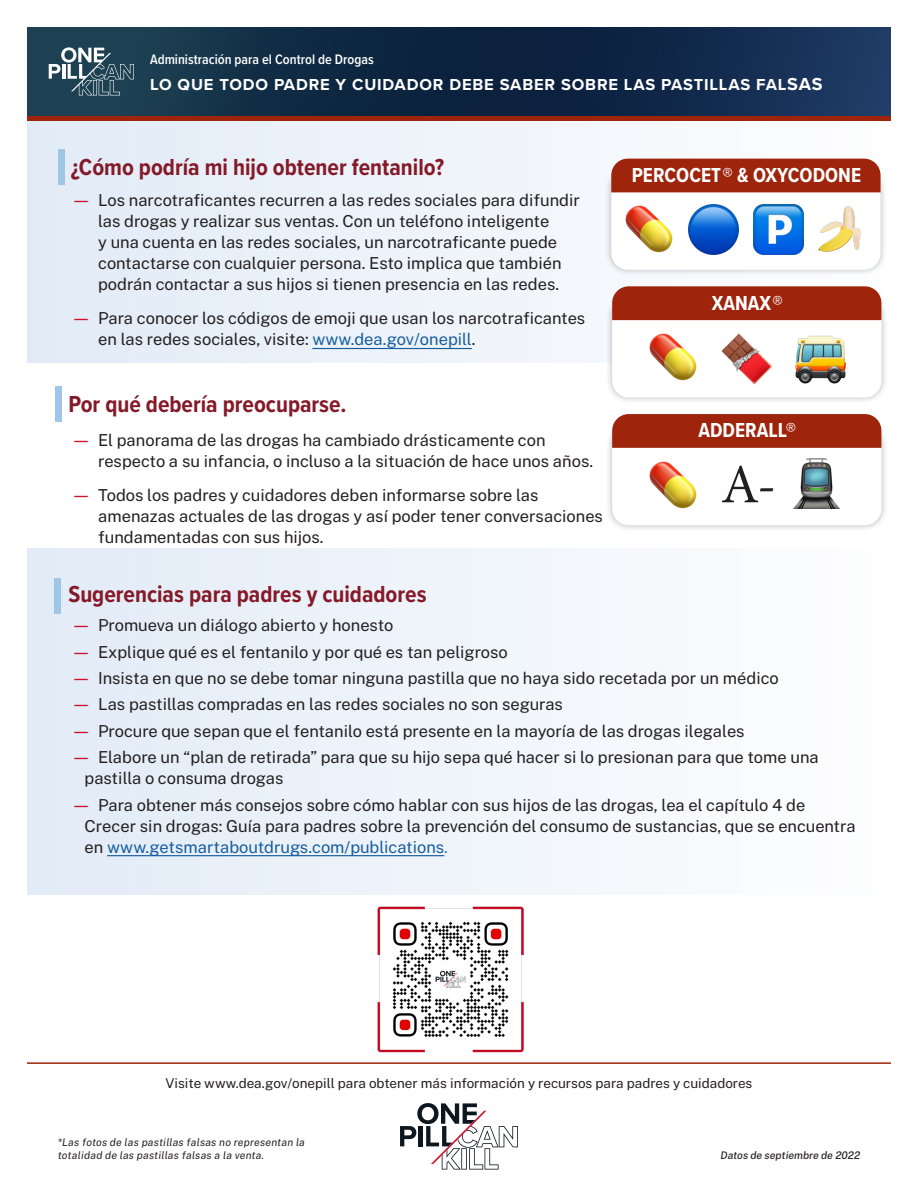
<style>
.page{position:relative;width:918px;height:1188px;background:#fff}
.page>*{position:absolute;margin:0;border:0;box-sizing:border-box;transform-origin:0 0}
.t1{font:55.35px "Minion Pro";color:#231f20}
.Paragraph_Header{font:700 24px "Proxima Nova Cond";color:#851928}
.Paragraph_Header-2{font:700 21px "Proxima Nova Cond";color:#fff}
.t2{font:16.5px/21px "Public Sans";color:#231f20}
.t3{font:700 16.5px "Proxima Nova";letter-spacing:.05em;color:#fff}
.t4{font:600 14.25px "Proxima Nova Cond";color:#fff}
.t5{font:13.5px "Public Sans";color:#231f20}
.t6{font:italic 10.5px/13.5px "Public Sans";letter-spacing:.015em;color:#231f20}
.t7{font:italic 500 10.5px "Public Sans";color:#231f20}
.s1{font-size:18px}
.s2{font-size:18px;color:#d30d2b}
.s3{color:#175d9e}
.s4{color:#3d71c5}
</style>
<div class="page">
<div style="left:27px;top:549px;width:864px;height:345px;background:linear-gradient(to right,#e2ebf7,#fefefe)"></div>
<div style="left:27px;top:120px;width:864px;height:243px;background:#ecf2f9"></div>
<img style="left:27px;top:27px;width:864px;height:89px">
<hr style="left:312px;top:348px;width:160px;height:1px;background:#175d9e">
<div style="left:58px;top:149px;width:6px;height:36px;background:#9fc5e9"></div>
<div style="left:605px;top:166px;width:282px;height:111px;background:#231f20;opacity:.29"></div>
<div style="left:611px;top:173px;width:270px;height:97px;background:#fff;border-radius:17px"></div>
<img style="left:753px;top:205px;width:50px;height:50px">
<img style="left:689px;top:205px;width:50px;height:50px">
<img style="left:625px;top:205px;width:48px;height:48px">
<img style="left:818px;top:206px;width:43px;height:46px">
<div style="left:611px;top:159px;width:270px;height:33px;background:#9e240c"></div>
<div style="left:606px;top:294px;width:282px;height:110px;background:#231f20;opacity:.29"></div>
<div style="left:612px;top:300px;width:269px;height:98px;background:#fff;border-radius:17px"></div>
<img style="left:649px;top:333px;width:48px;height:48px">
<div style="left:612px;top:286px;width:269px;height:34px;background:#9e240c"></div>
<img style="left:721px;top:334px;width:51px;height:50px">
<img style="left:795px;top:335px;width:51px;height:49px">
<div style="left:606px;top:421px;width:282px;height:111px;background:#231f20;opacity:.29"></div>
<div style="left:612px;top:428px;width:269px;height:97px;background:#fff;border-radius:17px"></div>
<img style="left:649px;top:461px;width:48px;height:48px">
<svg style="left:612px;top:414px;width:269px;height:34px;background:#9f2810"></svg>
<img style="left:793px;top:458px;width:47px;height:51px">
<div style="left:55px;top:386px;width:7px;height:36px;background:#9fc5e9"></div>
<hr style="left:107px;top:855px;width:337px;height:1px;background:#175d9e">
<svg style="left:49px;top:47px;width:85px;height:48px;background:#4e6978"></svg>
<div style="left:54px;top:578px;width:7px;height:36px;background:#9fc5e9"></div>
<hr style="left:27px;top:116px;width:864px;height:4px;background:#9e240c">
<svg style="left:400px;top:1103px;width:118px;height:67px"></svg>
<hr style="left:27px;top:1062px;width:864px;height:2px;background:#9e240c">
<img style="left:378px;top:906px;width:145px;height:147px">
<p class="t4" style="left:150px;top:49px;width:225px">Administración para el Control de Drogas</p>
<p class="t3" style="left:150px;top:72px;width:674px">LO QUE TODO PADRE Y CUIDADOR DEBE SABER SOBRE LAS PASTILLAS FAL<span class="s1">SAS</span></p>
<p class="Paragraph_Header" style="left:71px;top:149px;width:375px">¿Cómo podría mi hijo obtener fentanilo?</p>
<p class="Paragraph_Header-2" style="left:632px;top:160px;width:231px">PERCOCET® &amp; OXYCODONE</p>
<p class="t2" style="left:71px;top:188px;width:510px;text-align:center"><span class="s2">—</span> Los narcotraficantes recurren a las redes sociales para difundir las drogas y realizar sus ventas. Con un teléfono inteligente<br>y una cuenta en las redes sociales, un narcotraficante puede contactarse con cualquier persona. Esto implica que también podrán contactar a sus hijos si tienen presencia en las redes.</p>
<p class="t2" style="left:98px;top:307px;width:489px;text-indent:-27px"><span class="s2">—</span> Para conocer los códigos de emoji que usan los narcotraficantes en las redes sociales, visite: <span class="s3">www.dea.gov/onepill</span>.</p>
<p class="Paragraph_Header" style="left:68px;top:386px;width:280px">Por qué debería preocuparse.</p>
<p class="t2" style="left:98px;top:428px;width:497px;text-indent:-27px"><span class="s2">—</span> El panorama de las drogas ha cambiado drásticamente con respecto a su infancia, o incluso a la situación de hace unos años.</p>
<p class="t2" style="left:98px;top:484px;width:506px;text-indent:-27px"><span class="s2">—</span> Todos los padres y cuidadores deben informarse sobre las amenazas actuales de las drogas y así poder tener conversaciones fundamentadas con sus hijos.</p>
<p class="Paragraph_Header-2" style="left:712px;top:287px;width:72px">XANAX®</p>
<p class="Paragraph_Header-2" style="left:698px;top:415px;width:99px">ADDERALL®</p>
<p class="t1" style="left:721px;top:448px;width:57px">A-</p>
<p class="Paragraph_Header" style="left:68px;top:576px;width:360px">Sugerencias para padres y cuidadores</p>
<p class="t2" style="left:71px;top:614px;width:324px"><span class="s2">—</span> Promueva un diálogo abierto y honesto</p>
<p class="t2" style="left:71px;top:640px;width:438px"><span class="s2">—</span> Explique qué es el fentanilo y por qué es tan peligroso</p>
<p class="t2" style="left:71px;top:667px;width:709px"><span class="s2">—</span> Insista en que no se debe tomar ninguna pastilla que no haya sido recetada por un médico</p>
<p class="t2" style="left:71px;top:693px;width:493px"><span class="s2">—</span> Las pastillas compradas en las redes sociales no son seguras</p>
<p class="t2" style="left:71px;top:719px;width:675px"><span class="s2">—</span> Procure que sepan que el fentanilo está presente en la mayoría de las drogas ilegales</p>
<p class="t2" style="left:85px;top:746px;width:736px;text-indent:-14px"><span class="s2">—</span> Elabore un “plan de retirada” para que su hijo sepa qué hacer si lo presionan para que tome una pastilla o consuma drogas</p>
<p class="t2" style="left:85px;top:793px;width:773px;text-indent:-14px"><span class="s2">—</span> Para obtener más consejos sobre cómo hablar con sus hijos de las drogas, lea el capítulo 4 de<br>Crecer sin drogas: Guía para padres sobre la prevención del consumo de sustancias, que se encuentra en <span class="s3">www.getsmartaboutdrugs.com/publications</span><span class="s4">.</span></p>
<p class="t5" style="left:166px;top:1073px;width:588px">Visite www.dea.gov/onepill para obtener más información y recursos para padres y cuidadores</p>
<p class="t6" style="left:58px;top:1135px;width:249px">*Las fotos de las pastillas falsas no representan la totalidad de las pastillas falsas a la venta.</p>
<p class="t7" style="left:721px;top:1149px;width:141px">Datos de septiembre de 2022</p>
</div>
